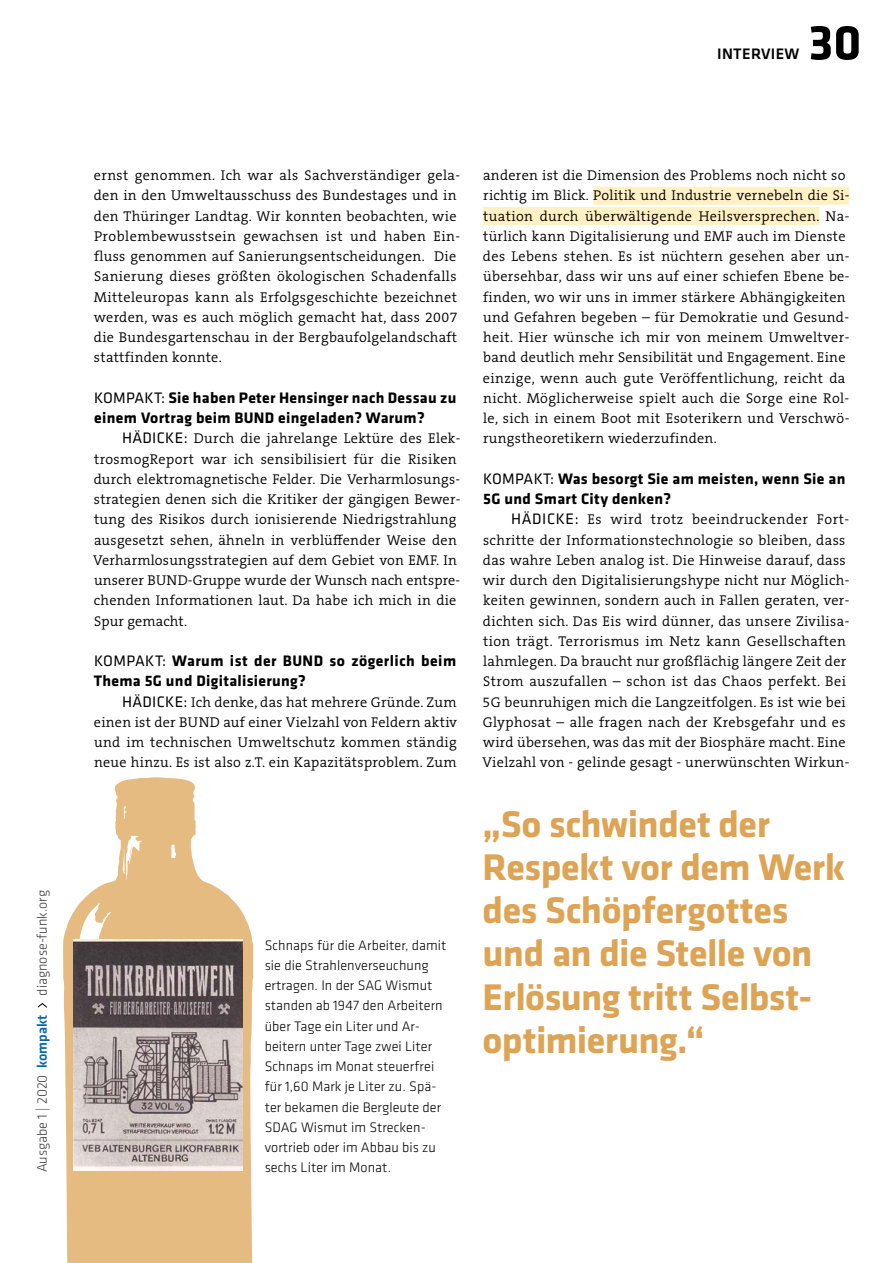
<style>
.page{position:relative;width:893px;height:1263px;background:#fff}
.page>*{position:absolute;margin:0;border:0;box-sizing:border-box;transform-origin:0 0}
.t1{font:700 51px "Klavika Basic";color:#000}
.t2{font:700 38.4px/43.2px "Klavika Basic";letter-spacing:-.015em;color:#dda455}
.t3{font:700 15.75px/20.2px "Klavika Basic";letter-spacing:.02em;color:#000}
.t4{font:500 15.75px "Klavika Basic";letter-spacing:.02em;color:#000}
.t5{font:300 14.25px/20.2px "The Serif B W4";letter-spacing:.02em;color:#000}
.t6{font:300 14.25px/20.2px "Klavika Basic";letter-spacing:.005em;color:#000}
.t7{font:300 14.25px "Klavika Basic";color:#3c3c3b}
.s1{font-weight:500;color:#0069b0}
.s2{font-weight:400}
.s3{font-family:"Klavika Basic";font-weight:400;font-size:15.75px}
</style>
<div class="page">
<svg style="left:63px;top:777px;width:191px;height:486px;fill:#e6bb81"></svg>
<img style="left:74px;top:939px;width:169px;height:231px">
<svg style="left:38px;top:1003px;width:9px;height:5px"></svg>
<div style="left:593px;top:187px;width:256px;height:18px;background:#fff1c4"></div>
<div style="left:483px;top:207px;width:336px;height:18px;background:#fff1c4"></div>
<p class="t4" style="left:717px;top:43px;width:84px">INTERVIEW</p>
<h1 class="t1" style="left:808px;top:6px;width:54px">30</h1>
<p class="t7" style="left:34px;top:996px;width:107px;rotate:-90deg">diagnose-funk.org</p>
<p class="t7" style="left:34px;top:1172px;width:159px;rotate:-90deg">Ausgabe 1 | 2020 <span class="s1">kompakt</span></p>
<p class="t5" style="left:94px;top:165px;width:368px">ernst genommen. Ich war als Sachverständiger gela&shy;den in den Umweltausschuss des Bundestages und in den Thüringer Landtag. Wir konnten beobachten, wie Problembewusstsein gewachsen ist und haben Ein&shy;fluss genommen auf Sanierungsentscheidungen. Die Sanierung dieses größten ökologischen Schadenfalls Mitteleuropas kann als Erfolgsgeschichte bezeichnet werden, was es auch möglich gemacht hat, dass 2007 die Bundesgartenschau in der Bergbaufolgelandschaft stattfinden konnte.</p>
<p class="t3" style="left:94px;top:387px;width:364px"><span class="s2">KOMPAKT:</span> Sie haben Peter Hensinger nach Dessau zu einem Vortrag beim BUND eingeladen? Warum?</p>
<p class="t5" style="left:93px;top:428px;width:369px;text-indent:29px"><span class="s3">HÄDICKE:</span> Durch die jahrelange Lektüre des Elek&shy;trosmogReport war ich sensibilisiert für die Risiken durch elektromagnetische Felder. Die Verharmlosungs&shy;strategien denen sich die Kritiker der gängigen Bewer&shy;tung des Risikos durch ionisierende Niedrigstrahlung ausgesetzt sehen, ähneln in verblüffender Weise den Verharmlosungsstrategien auf dem Gebiet von EMF. In unserer BUND-Gruppe wurde der Wunsch nach entspre&shy;chenden Informationen laut. Da habe ich mich in die Spur gemacht.</p>
<p class="t3" style="left:94px;top:650px;width:364px"><span class="s2">KOMPAKT:</span> Warum ist der BUND so zögerlich beim<br>Thema 5G und Digitalisierung?</p>
<p class="t5" style="left:94px;top:692px;width:365px;text-align:justify;text-indent:28px"><span class="s3">HÄDICKE:</span> Ich denke, das hat mehrere Gründe. Zum einen ist der BUND auf einer Vielzahl von Feldern aktiv und im technischen Umweltschutz kommen ständig neue hinzu. Es ist also z.T. ein Kapazitätsproblem. Zum</p>
<p class="t6" style="left:265px;top:935px;width:183px">Schnaps für die Arbeiter, damit sie die Strahlenverseuchung ertragen. In der SAG Wismut standen ab 1947 den Arbeitern über Tage ein Liter und Ar&shy;beitern unter Tage zwei Liter<br>Schnaps im Monat steuerfrei für 1,60 Mark je Liter zu. Spä&shy;ter bekamen die Bergleute der<br>SDAG Wismut im Strecken&shy;vortrieb oder im Abbau bis zu sechs Liter im Monat.</p>
<p class="t5" style="left:483px;top:165px;width:368px">anderen ist die Dimension des Problems noch nicht so richtig im Blick. Politik und Industrie vernebeln die Si&shy;tuation durch überwältigende Heilsversprechen. Na&shy;türlich kann Digitalisierung und EMF auch im Dienste des Lebens stehen. Es ist nüchtern gesehen aber un&shy;übersehbar, dass wir uns auf einer schiefen Ebene be&shy;finden, wo wir uns in immer stärkere Abhängigkeiten und Gefahren begeben – für Demokratie und Gesund&shy;heit. Hier wünsche ich mir von meinem Umweltver&shy;band deutlich mehr Sensibilität und Engagement. Eine einzige, wenn auch gute Veröffentlichung, reicht da nicht. Möglicherweise spielt auch die Sorge eine Rol&shy;le, sich in einem Boot mit Esoterikern und Verschwö&shy;rungstheoretikern wiederzufinden.</p>
<p class="t3" style="left:483px;top:468px;width:364px"><span class="s2">KOMPAKT:</span> Was besorgt Sie am meisten, wenn Sie an<br>5G und Smart City denken?</p>
<p class="t5" style="left:482px;top:509px;width:368px;text-indent:29px"><span class="s3">HÄDICKE:</span> Es wird trotz beeindruckender Fort&shy;schritte der Informationstechnologie so bleiben, dass das wahre Leben analog ist. Die Hinweise darauf, dass wir durch den Digitalisierungshype nicht nur Möglich&shy;keiten gewinnen, sondern auch in Fallen geraten, ver&shy;dichten sich. Das Eis wird dünner, das unsere Zivilisa&shy;tion trägt. Terrorismus im Netz kann Gesellschaften lahmlegen. Da braucht nur großflächig längere Zeit der Strom auszufallen – schon ist das Chaos perfekt. Bei 5G beunruhigen mich die Langzeitfolgen. Es ist wie bei Glyphosat – alle fragen nach der Krebsgefahr und es wird übersehen, was das mit der Biosphäre macht. Eine Vielzahl von - gelinde gesagt - unerwünschten Wirkun-</p>
<h2 class="t2" style="left:483px;top:801px;width:364px">„So schwindet der<br>Respekt vor dem Werk des Schöpfergottes und an die Stelle von<br>Erlösung tritt Selbst&shy;optimierung.“</h2>
</div>
